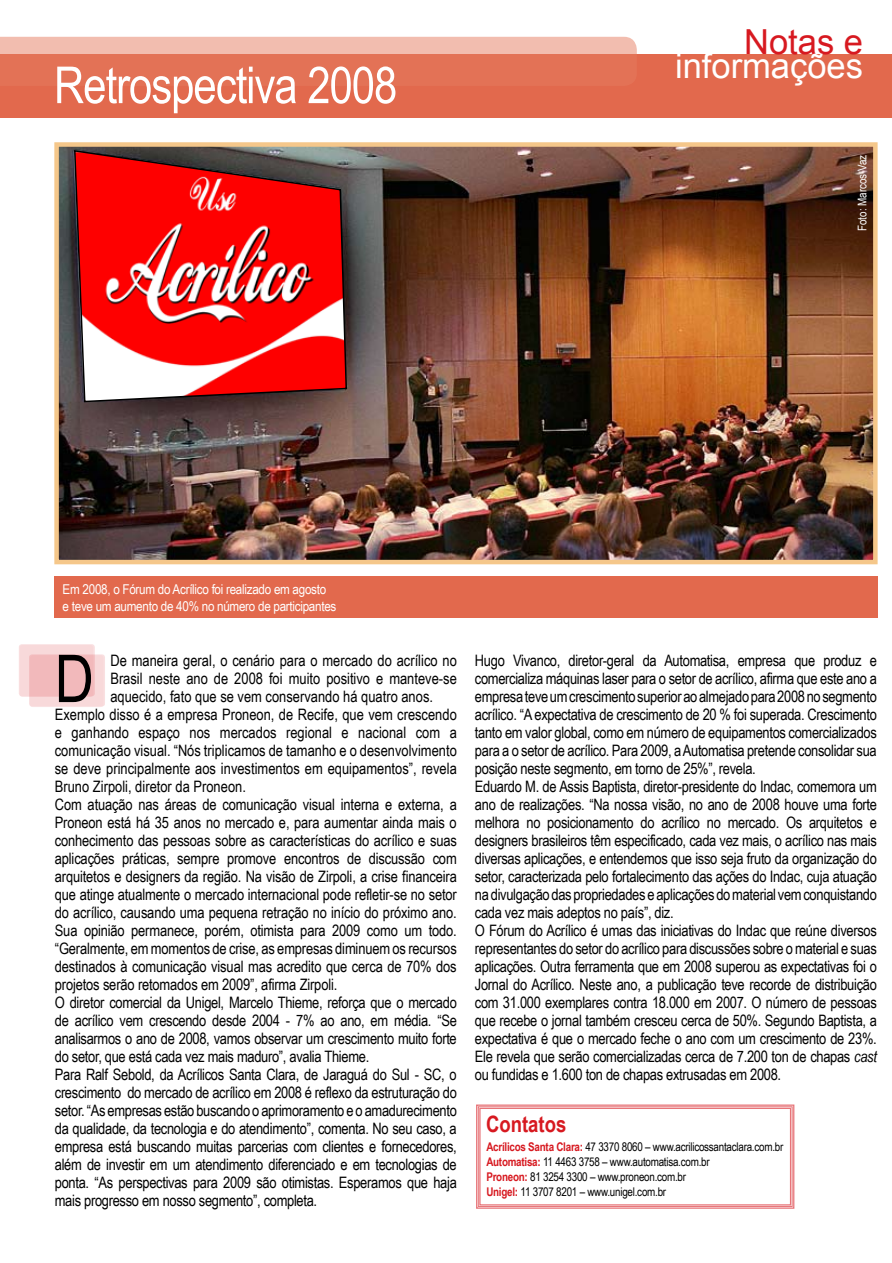
<style>
.page{position:relative;width:892px;height:1263px;background:#fff}
.page>*{position:absolute;margin:0;border:0;box-sizing:border-box;transform-origin:0 0}
.t1{font:66px "Arial Narrow";color:#000}
.t2{font:51px "Arial Narrow";letter-spacing:-.02em;color:#fff}
.t3{font:34.5px "Arial";color:#fff}
.t4{font:34.5px "Arial";color:#d71920}
.t5{font:700 22.65px "Arial Narrow";color:#d71920}
.t6{font:15.75px/18px "Arial Narrow";letter-spacing:-.02em;color:#000}
.t7{font:15.75px "Arial Narrow";color:#000}
.t8{font:13.5px/17.1px "Arial Narrow";letter-spacing:-.02em;color:#fff;scale:1.05 1}
.t9{font:12px/15px "Arial Narrow";letter-spacing:-.02em;color:#000}
.t10{font:12px "Arial Narrow";color:#fff}
.s1{font-style:italic}
.s2{font-weight:700;color:#d71920}
</style>
<div class="page">
<img style="left:59px;top:147px;width:813px;height:412px">
<div style="left:54px;top:142px;width:823px;height:422px;border:4px solid #f5c78a"></div>
<div style="left:0;top:54px;width:891px;height:63px;background:#e2694d"></div>
<div style="left:19px;top:644px;width:76px;height:52px;background:#f9dedf;border-radius:3px"></div>
<div style="left:20px;top:645px;width:73px;height:52px;background:#f8d9da;border-radius:3px"></div>
<div style="left:29px;top:654px;width:76px;height:52px;background:#f9dcdd;border-radius:3px"></div>
<svg style="left:30px;top:655px;width:73px;height:52px;fill:#f2b9bb"></svg>
<div style="left:0;top:37px;width:636px;height:17px;background:#f2bdaf"></div>
<div style="left:54px;top:576px;width:822px;height:42px;background:#e2694d"></div>
<svg style="left:73px;top:149px;width:274px;height:254px"></svg>
<svg style="left:476px;top:1104px;width:318px;height:105px"></svg>
<h2 class="t2" style="left:54px;top:56px;width:344px">Retrospectiva 2008</h2>
<h3 class="t4" style="left:743px;top:23px;width:120px">Notas e</h3>
<h3 class="t3" style="left:674px;top:47px;width:189px">informações</h3>
<p class="t10" style="left:855px;top:231px;width:78px;rotate:-90deg">Foto: Marcos Vaz</p>
<p class="t8" style="left:63px;top:580px;width:262px">Em 2008, o Fórum do Acrílico foi realizado em agosto<br>e teve um aumento de 40% no número de participantes</p>
<h1 class="t1" style="left:55px;top:641px;width:41px">D</h1>
<p class="t7" style="left:110px;top:651px;width:348px">De maneira geral, o cenário para o mercado do acrílico no</p>
<p class="t7" style="left:110px;top:669px;width:348px">Brasil neste ano de 2008 foi muito positivo e manteve-se</p>
<p class="t7" style="left:110px;top:687px;width:324px">aquecido, fato que se vem conservando há quatro anos.</p>
<p class="t7" style="left:55px;top:705px;width:403px">Exemplo disso é a empresa Proneon, de Recife, que vem crescendo</p>
<p class="t7" style="left:55px;top:723px;width:403px">e ganhando espaço nos mercados regional e nacional com a</p>
<p class="t7" style="left:55px;top:741px;width:403px">comunicação visual. “Nós triplicamos de tamanho e o desenvolvimento</p>
<p class="t7" style="left:55px;top:759px;width:403px">se deve principalmente aos investimentos em equipamentos”, revela</p>
<p class="t7" style="left:55px;top:777px;width:192px">Bruno Zirpoli, diretor da Proneon.</p>
<p class="t6" style="left:55px;top:795px;width:403px">Com atuação nas áreas de comunicação visual interna e externa, a</p>
<p class="t6" style="left:55px;top:813px;width:403px">Proneon está há 35 anos no mercado e, para aumentar ainda mais o</p>
<p class="t6" style="left:55px;top:831px;width:403px">conhecimento das pessoas sobre as características do acrílico e suas</p>
<p class="t6" style="left:55px;top:849px;width:403px">aplicações práticas, sempre promove encontros de discussão com</p>
<p class="t6" style="left:55px;top:867px;width:403px">arquitetos e designers da região. Na visão de Zirpoli, a crise financeira</p>
<p class="t6" style="left:55px;top:885px;width:403px">que atinge atualmente o mercado internacional pode refletir-se no setor</p>
<p class="t6" style="left:55px;top:903px;width:403px">do acrílico, causando uma pequena retração no início do próximo ano.</p>
<p class="t6" style="left:55px;top:921px;width:403px">Sua opinião permanece, porém, otimista para 2009 como um todo.</p>
<p class="t6" style="left:55px;top:939px;width:403px">“Geralmente, em momentos de crise, as empresas diminuem os recursos</p>
<p class="t6" style="left:55px;top:957px;width:403px">destinados à comunicação visual mas acredito que cerca de 70% dos</p>
<p class="t6" style="left:55px;top:975px;width:284px">projetos serão retomados em 2009”, afirma Zirpoli.</p>
<p class="t6" style="left:55px;top:993px;width:403px">O diretor comercial da Unigel, Marcelo Thieme, reforça que o mercado</p>
<p class="t6" style="left:55px;top:1011px;width:403px">de acrílico vem crescendo desde 2004 - 7% ao ano, em média. “Se</p>
<p class="t6" style="left:55px;top:1029px;width:403px">analisarmos o ano de 2008, vamos observar um crescimento muito forte</p>
<p class="t6" style="left:55px;top:1047px;width:316px">do setor, que está cada vez mais maduro”, avalia Thieme.</p>
<p class="t6" style="left:55px;top:1065px;width:403px">Para Ralf Sebold, da Acrílicos Santa Clara, de Jaraguá do Sul - SC, o</p>
<p class="t6" style="left:55px;top:1083px;width:403px">crescimento do mercado de acrílico em 2008 é reflexo da estruturação do</p>
<p class="t6" style="left:55px;top:1101px;width:403px">setor. “As empresas estão buscando o aprimoramento e o amadurecimento</p>
<p class="t6" style="left:55px;top:1119px;width:403px">da qualidade, da tecnologia e do atendimento”, comenta. No seu caso, a</p>
<p class="t6" style="left:55px;top:1137px;width:403px">empresa está buscando muitas parcerias com clientes e fornecedores,</p>
<p class="t6" style="left:55px;top:1155px;width:403px">além de investir em um atendimento diferenciado e em tecnologias de</p>
<p class="t6" style="left:55px;top:1173px;width:403px">ponta. “As perspectivas para 2009 são otimistas. Esperamos que haja</p>
<p class="t6" style="left:55px;top:1191px;width:264px">mais progresso em nosso segmento”, completa.</p>
<p class="t6" style="left:474px;top:651px;width:403px">Hugo Vivanco, diretor-geral da Automatisa, empresa que produz e comercializa máquinas laser para o setor de acrílico, afirma que este ano a empresa teve um crescimento superior ao almejado para 2008 no segmento acrílico. “A expectativa de crescimento de 20 % foi superada. Crescimento tanto em valor global, como em número de equipamentos comercializados para a o setor de acrílico. Para 2009, a Automatisa pretende consolidar sua posição neste segmento, em torno de 25%”, revela.<br>Eduardo M. de Assis Baptista, diretor-presidente do Indac, comemora um ano de realizações. “Na nossa visão, no ano de 2008 houve uma forte melhora no posicionamento do acrílico no mercado. Os arquitetos e designers brasileiros têm especificado, cada vez mais, o acrílico nas mais diversas aplicações, e entendemos que isso seja fruto da organização do setor, caracterizada pelo fortalecimento das ações do Indac, cuja atuação na divulgação das propriedades e aplicações do material vem conquistando cada vez mais adeptos no país”, diz.<br>O Fórum do Acrílico é umas das iniciativas do Indac que reúne diversos representantes do setor do acrílico para discussões sobre o material e suas aplicações. Outra ferramenta que em 2008 superou as expectativas foi o Jornal do Acrílico. Neste ano, a publicação teve recorde de distribuição com 31.000 exemplares contra 18.000 em 2007. O número de pessoas que recebe o jornal também cresceu cerca de 50%. Segundo Baptista, a expectativa é que o mercado feche o ano com um crescimento de 23%.<br>Ele revela que serão comercializadas cerca de 7.200 ton de chapas <span class="s1">cast </span>ou fundidas e 1.600 ton de chapas extrusadas em 2008.</p>
<h3 class="t5" style="left:486px;top:1110px;width:82px">Contatos</h3>
<p class="t9" style="left:486px;top:1139px;width:298px"><span class="s2">Acrílicos Santa Clara:</span> 47 3370 8060 – www.acrilicossantaclara.com.br <span class="s2">Automatisa:</span> 11 4463 3758 – www.automatisa.com.br<br><span class="s2">Proneon:</span> 81 3254 3300 – www.proneon.com.br<br><span class="s2">Unigel:</span> 11 3707 8201 – www.unigel.com.br</p>
</div>
